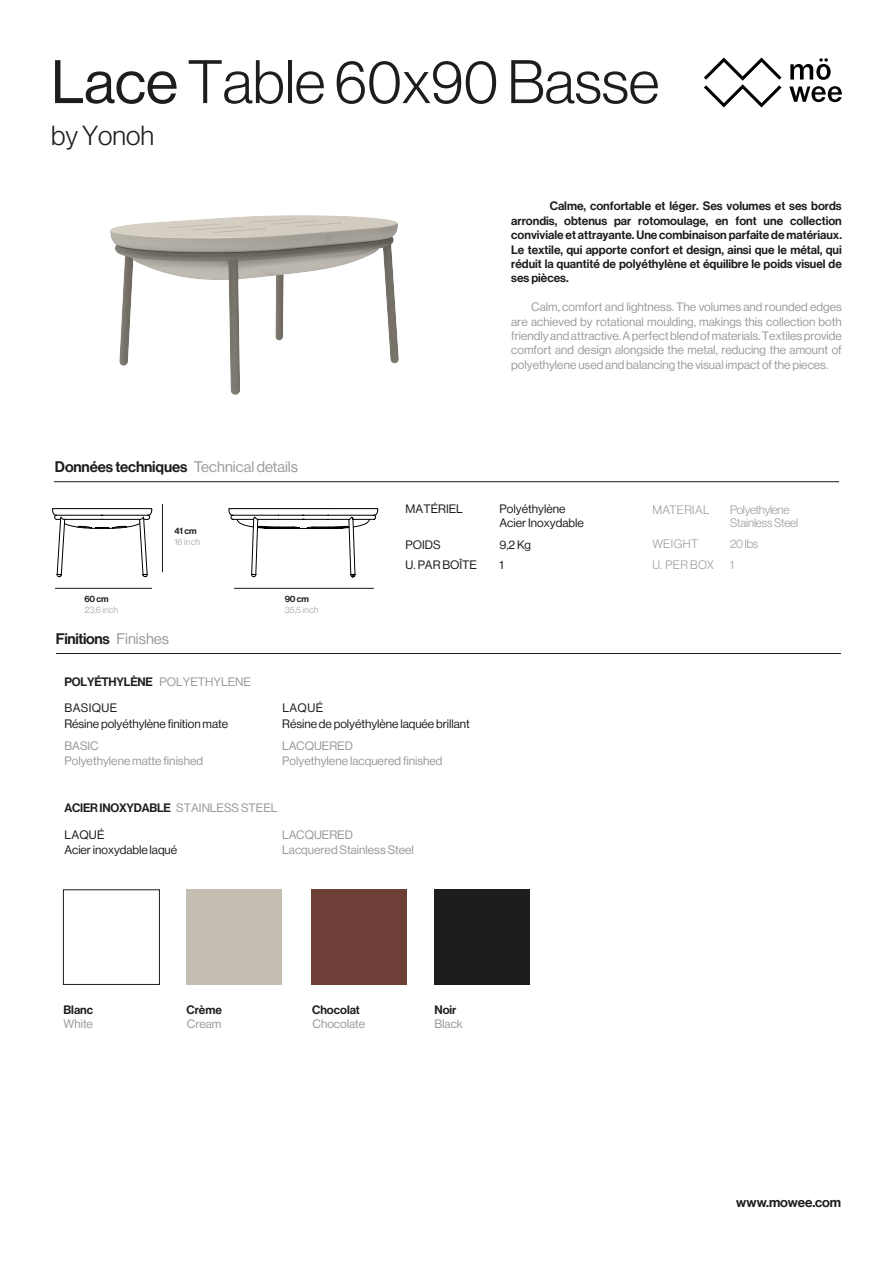
<style>
.page{position:relative;width:893px;height:1263px;background:#fff}
.page>*{position:absolute;margin:0;border:0;box-sizing:border-box;transform-origin:0 0}
.t1{font:300 60px "Neue Haas Display";color:#1d1d1b}
.t2{font:300 27px "Neue Haas Display";color:#1d1d1b}
.t3{font:15px "Neue Haas Display Mediu";letter-spacing:-.01em;color:#1d1e1c}
.t4{font:13.5px "Neue Haas Display Mediu";color:#1d1d1b}
.t5{font:12px/14.4px "Neue Haas Display";color:#9c9b9b;text-align:justify}
.t6{font:12px/14.4px "Neue Haas Display Mediu";color:#1d1d1b;text-align:justify}
.t7{font:12px/15px "Neue Haas Display";letter-spacing:-.005em;color:#1d1e1c}
.t8{font:12px "Neue Haas Display";color:#9b9a9a}
.t9{font:12px "Neue Haas Display Mediu";letter-spacing:-.02em;color:#1d1e1c}
.t10{font:300 12px/13.5px "Neue Haas Display";letter-spacing:-.015em;color:#9c9c9a}
.t11{font:12px "N Haas Grotesk DS Pro 55 Rg";color:#9b9a9a}
.t12{font:300 12px/21px "Neue Haas Display";letter-spacing:.03em;color:#9c9c9a}
.t13{font:12px "N Haas Grotesk DS Pro 65 Md";color:#1d1e1c}
.t14{font:12px/19.5px "Neue Haas Display";color:#1d1d1b}
.t15{font:9px "N Haas Grotesk DS Pro 55 Rg";color:#b2b2b2}
.t16{font:9px "N Haas Grotesk DS Pro 65 Md";letter-spacing:-.01em;color:#1d1d1b}
.s1{font-weight:400}
.s2{font-family:"Neue Haas Display";color:#9b9a9a}
</style>
<div class="page">
<img style="left:111px;top:216px;width:288px;height:179px">
<hr style="left:54px;top:481px;width:785px;height:1px;background:#1d1e1c">
<hr style="left:162px;top:504px;width:1px;height:68px;background:#1d1d1b">
<hr style="left:55px;top:588px;width:97px;height:1px;background:#1d1d1b">
<hr style="left:234px;top:588px;width:140px;height:1px;background:#1d1d1b">
<svg style="left:52px;top:508px;width:100px;height:69px"></svg>
<svg style="left:229px;top:508px;width:149px;height:69px"></svg>
<div style="left:63px;top:889px;width:97px;height:96px;border:1px solid #1d1e1c"></div>
<div style="left:187px;top:889px;width:95px;height:96px;background:#c4bdb1"></div>
<div style="left:311px;top:889px;width:96px;height:96px;background:#6e3f36"></div>
<div style="left:434px;top:889px;width:96px;height:96px;background:#1d1e1c"></div>
<hr style="left:56px;top:653px;width:785px;height:1px;background:#1d1e1c">
<svg style="left:790px;top:58px;width:41px;height:22px"></svg>
<svg style="left:789px;top:86px;width:53px;height:16px"></svg>
<svg style="left:704px;top:57px;width:77px;height:51px"></svg>
<h1 class="t1" style="left:51px;top:48px;width:610px"><span class="s1">Lace</span> Table 60x90 Basse</h1>
<h2 class="t2" style="left:51px;top:121px;width:104px">by Yonoh</h2>
<p class="t3" style="left:55px;top:458px;width:245px">Données techniques <span class="s2">Technical details</span></p>
<p class="t6" style="left:511px;top:199px;width:332px;text-indent:39px">Calme, confortable et léger. Ses volumes et ses bords arrondis, obtenus par rotomoulage, en font une collection conviviale et attrayante.Une combinaison parfaite de matériaux.<br>Le textile, qui apporte confort et design, ainsi que le métal, qui réduit la quantité de polyéthylène et équilibre le poids visuel de ses pièces.</p>
<p class="t5" style="left:511px;top:300px;width:332px;text-indent:20px">Calm, comfort and lightness. The volumes and rounded edges are achieved by rotational moulding, makings this collection both friendlyandattractive.Aperfectblendofmaterials.Textilesprovide comfort and design alongside the metal, reducing the amount of polyethylene used and balancing the visual impact of the pieces.</p>
<p class="t16" style="left:84px;top:594px;width:26px">60 cm</p>
<p class="t15" style="left:84px;top:605px;width:35px">23,6 inch</p>
<p class="t7" style="left:406px;top:502px;width:59px">MATÉRIEL</p>
<p class="t7" style="left:406px;top:535px;width:73px;line-height:19.5px">POIDS<br>U. PAR BOÎTE</p>
<p class="t7" style="left:499px;top:502px;width:86px;line-height:13.5px">Polyéthylène<br>Acier Inoxydable</p>
<p class="t10" style="left:730px;top:503px;width:70px">Polyethylene<br>Stainless Steel</p>
<p class="t12" style="left:652px;top:499px;width:59px">MATERIAL</p>
<p class="t12" style="left:652px;top:533px;width:63px">WEIGHT<br>U. PER BOX</p>
<p class="t16" style="left:174px;top:526px;width:24px">41 cm</p>
<p class="t15" style="left:174px;top:537px;width:27px">16 inch</p>
<p class="t14" style="left:499px;top:535px;width:33px">9,2 Kg<br>1</p>
<p class="t10" style="left:730px;top:533px;width:30px;line-height:21px">20 lbs<br>1</p>
<p class="t16" style="left:285px;top:594px;width:26px">90 cm</p>
<p class="t15" style="left:285px;top:605px;width:35px">35,5 inch</p>
<p class="t3" style="left:56px;top:630px;width:115px">Finitions <span class="s2">Finishes</span></p>
<p class="t9" style="left:65px;top:675px;width:188px">POLYÉTHYLÈNE <span class="s2">POLYETHYLENE</span></p>
<p class="t7" style="left:64px;top:701px;width:165px">BASIQUE<br>Résine polyéthylène finition mate</p>
<p class="t7" style="left:282px;top:701px;width:189px">LAQUÉ<br>Résine de polyéthylène laquée brillant</p>
<p class="t8" style="left:65px;top:739px;width:36px">BASIC</p>
<p class="t8" style="left:282px;top:739px;width:72px">LACQUERED</p>
<p class="t8" style="left:65px;top:754px;width:140px">Polyethylene matte finished</p>
<p class="t8" style="left:282px;top:754px;width:162px">Polyethylene lacquered finished</p>
<p class="t9" style="left:65px;top:801px;width:214px">ACIER INOXYDABLE <span class="s2">STAINLESS STEEL</span></p>
<p class="t7" style="left:64px;top:827px;width:114px">LAQUÉ<br>Acier inoxydable laqué</p>
<p class="t13" style="left:63px;top:1003px;width:31px">Blanc</p>
<p class="t11" style="left:63px;top:1017px;width:31px">White</p>
<p class="t13" style="left:187px;top:1003px;width:37px">Crème</p>
<p class="t11" style="left:187px;top:1017px;width:36px">Cream</p>
<p class="t8" style="left:282px;top:828px;width:72px">LACQUERED</p>
<p class="t8" style="left:282px;top:843px;width:133px">Lacquered Stainless Steel</p>
<p class="t13" style="left:312px;top:1003px;width:49px">Chocolat</p>
<p class="t11" style="left:312px;top:1017px;width:54px">Chocolate</p>
<p class="t13" style="left:434px;top:1003px;width:24px">Noir</p>
<p class="t11" style="left:434px;top:1017px;width:30px">Black</p>
<p class="t4" style="left:736px;top:1195px;width:106px">www.mowee.com</p>
</div>
